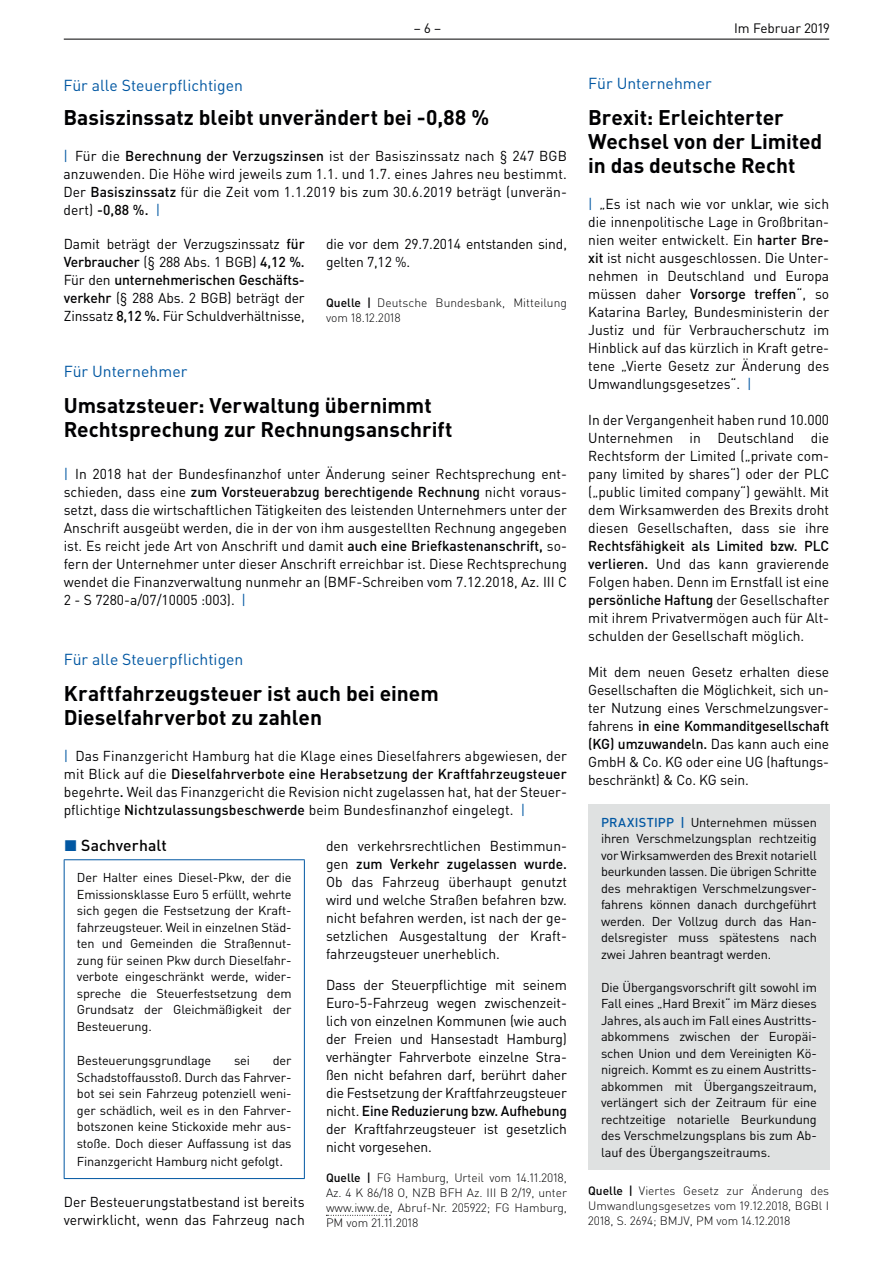
<style>
.page{position:relative;width:893px;height:1263px;background:#fff}
.page>*{position:absolute;margin:0;border:0;box-sizing:border-box;transform-origin:0 0}
.t1{font:700 21px/24px "DIN Pro";color:#000002}
.t2{font:15.75px "DIN Pro";color:#0157a2}
.t3{font:500 15.75px "DIN Pro";letter-spacing:.005em;color:#000002}
.t4{font:14.25px/18px "DIN Pro";color:#000002;text-align:justify}
.t5{font:13.5px "DIN Pro";color:#000002}
.t6{font:12.75px/16.5px "DIN Pro";letter-spacing:-.01em;color:#000002;text-align:justify}
.t7{font:300 12px/15px "DIN Pro";color:#000002;text-align:justify}
.s1{color:#0157a2}
.s2{font-weight:500}
.s3{font-size:14.25px}
.s4{font-weight:500;color:#0157a2}
</style>
<div class="page">
<hr style="left:64px;top:39px;width:765px;height:1px;background:#000002">
<hr style="left:64px;top:859px;width:241px;height:1px;background:#0157a2">
<hr style="left:64px;top:860px;width:1px;height:318px;background:#0157a2">
<hr style="left:304px;top:860px;width:1px;height:318px;background:#0157a2">
<hr style="left:64px;top:1178px;width:241px;height:1px;background:#0157a2">
<svg style="left:326px;top:1215px;width:64px;height:1px"></svg>
<div style="left:588px;top:804px;width:242px;height:366px;background:#dfe1e1"></div>
<p class="t5" style="left:414px;top:19px;width:29px">– 6 –</p>
<p class="t5" style="left:734px;top:19px;width:97px">Im Februar 2019</p>
<p class="t2" style="left:63px;top:74px;width:181px">Für alle Steuerpflichtigen</p>
<h1 class="t1" style="left:63px;top:105px;width:428px">Basiszinssatz bleibt unverändert bei -0,88 %</h1>
<p class="t4" style="left:63px;top:147px;width:505px"><span class="s1">|</span> Für die <span class="s2">Berechnung der Verzugszinsen</span> ist der Basiszinssatz nach § 247 BGB anzuwenden. Die Höhe wird jeweils zum 1.1. und 1.7. eines Jahres neu bestimmt.<br>Der <span class="s2">Basiszinssatz</span> für die Zeit vom 1.1.2019 bis zum 30.6.2019 beträgt (unverän&shy;dert) <span class="s2">-0,88 %.</span> <span class="s1">|</span></p>
<p class="t4" style="left:64px;top:234px;width:242px">Damit beträgt der Verzugszinssatz <span class="s2">für Verbraucher</span> (§ 288 Abs. 1 BGB) <span class="s2">4,12 %.<br></span>Für den <span class="s2">unternehmerischen Geschäfts&shy;verkehr</span> (§ 288 Abs. 2 BGB) beträgt der Zinssatz <span class="s2">8,12 %.</span> Für Schuldverhältnisse,</p>
<p class="t4" style="left:326px;top:234px;width:242px">die vor dem 29.7.2014 entstanden sind, gelten 7,12 %.</p>
<p class="t7" style="left:326px;top:295px;width:242px"><span class="s2">Quelle |</span> Deutsche Bundesbank, Mitteilung vom 18.12.2018</p>
<p class="t2" style="left:64px;top:361px;width:125px">Für Unternehmer</p>
<h1 class="t1" style="left:64px;top:393px;width:390px">Umsatzsteuer: Verwaltung übernimmt<br>Rechtsprechung zur Rechnungsanschrift</h1>
<p class="t4" style="left:64px;top:465px;width:505px"><span class="s1">|</span> In 2018 hat der Bundesfinanzhof unter Änderung seiner Rechtsprechung ent&shy;schieden, dass eine <span class="s2">zum Vorsteuerabzug berechtigende Rechnung</span> nicht voraus&shy;setzt, dass die wirtschaftlichen Tätigkeiten des leistenden Unternehmers unter der Anschrift ausgeübt werden, die in der von ihm ausgestellten Rechnung angegeben ist. Es reicht jede Art von Anschrift und damit <span class="s2">auch eine Briefkastenanschrift,</span> so&shy;fern der Unternehmer unter dieser Anschrift erreichbar ist. Diese Rechtsprechung wendet die Finanzverwaltung nunmehr an (BMF-Schreiben vom 7.12.2018, Az. III C 2 - S 7280-a/07/10005 :003). <span class="s1">|</span></p>
<p class="t2" style="left:64px;top:649px;width:181px">Für alle Steuerpflichtigen</p>
<h1 class="t1" style="left:64px;top:681px;width:377px">Kraftfahrzeugsteuer ist auch bei einem<br>Dieselfahrverbot zu zahlen</h1>
<p class="t4" style="left:64px;top:747px;width:505px"><span class="s1">|</span> Das Finanzgericht Hamburg hat die Klage eines Dieselfahrers abgewiesen, der mit Blick auf die <span class="s2">Dieselfahrverbote eine Herabsetzung der Kraftfahrzeugsteuer </span>begehrte<span class="s2">.</span> Weil das Finanzgericht die Revision nicht zugelassen hat, hat der Steuer&shy;pflichtige <span class="s2">Nichtzulassungsbeschwerde</span> beim Bundesfinanzhof eingelegt. <span class="s1">|</span></p>
<p class="t3" style="left:64px;top:835px;width:104px"><span class="s1">◼</span> Sachverhalt</p>
<p class="t6" style="left:77px;top:869px;width:216px">Der Halter eines Diesel-Pkw, der die Emissionsklasse Euro 5 erfüllt, wehrte sich gegen die Festsetzung der Kraft&shy;fahrzeugsteuer. Weil in einzelnen Städ&shy;ten und Gemeinden die Straßennut&shy;zung für seinen Pkw durch Dieselfahr&shy;verbote eingeschränkt werde, wider&shy;spreche die Steuerfestsetzung dem Grundsatz der Gleichmäßigkeit der Besteuerung.</p>
<p class="t6" style="left:77px;top:1052px;width:136px">Besteuerungsgrundlage</p>
<p class="t6" style="left:234px;top:1052px;width:18px">sei</p>
<p class="t4" style="left:326px;top:836px;width:242px">den verkehrsrechtlichen Bestimmun&shy;gen <span class="s2">zum Verkehr zugelassen wurde.<br></span>Ob das Fahrzeug überhaupt genutzt wird und welche Straßen befahren bzw. nicht befahren werden, ist nach der ge&shy;setzlichen Ausgestaltung der Kraft&shy;fahrzeugsteuer unerheblich.</p>
<p class="t4" style="left:326px;top:975px;width:242px">Dass der Steuerpflichtige mit seinem Euro-5-Fahrzeug wegen zwischenzeit&shy;lich von einzelnen Kommunen (wie auch der Freien und Hansestadt Hamburg) verhängter Fahrverbote einzelne Stra&shy;ßen nicht befahren darf, berührt daher die Festsetzung der Kraftfahrzeugsteuer nicht. <span class="s2">Eine Reduzierung bzw. Aufhebung </span>der Kraftfahrzeugsteuer ist gesetzlich nicht vorgesehen.</p>
<p class="t7" style="left:326px;top:1170px;width:242px"><span class="s2">Quelle |</span> FG Hamburg, Urteil vom 14.11.2018, Az. 4 K 86/18 O, NZB BFH Az. III B 2/19, unter www.iww.de, Abruf-Nr. 205922; FG Hamburg, PM vom 21.11.2018</p>
<p class="t6" style="left:77px;top:1052px;width:216px;text-indent:196px">der Schadstoffausstoß. Durch das Fahrver&shy;bot sei sein Fahrzeug potenziell weni&shy;ger schädlich, weil es in den Fahrver&shy;botszonen keine Stickoxide mehr aus&shy;stoße. Doch dieser Auffassung ist das</p>
<p class="t6" style="left:77px;top:1152px;width:208px">Finanzgericht Hamburg nicht gefolgt<span class="s3">.</span></p>
<p class="t4" style="left:64px;top:1193px;width:242px">Der Besteuerungstatbestand ist bereits verwirklicht, wenn das Fahrzeug nach</p>
<p class="t2" style="left:588px;top:73px;width:125px">Für Unternehmer</p>
<h1 class="t1" style="left:588px;top:105px;width:236px">Brexit: Erleichterter<br>Wechsel von der Limited in das deutsche Recht</h1>
<p class="t4" style="left:588px;top:195px;width:242px"><span class="s1">|</span> „Es ist nach wie vor unklar, wie sich die innenpolitische Lage in Großbritan&shy;nien weiter entwickelt. Ein <span class="s2">harter Bre&shy;xit</span> ist nicht ausgeschlossen. Die Unter&shy;nehmen in Deutschland und Europa müssen daher <span class="s2">Vorsorge treffen</span>“, so Katarina Barley, Bundesministerin der Justiz und für Verbraucherschutz im Hinblick auf das kürzlich in Kraft getre&shy;tene „Vierte Gesetz zur Änderung des Umwandlungsgesetzes“. <span class="s1">|</span></p>
<p class="t4" style="left:588px;top:411px;width:242px">In der Vergangenheit haben rund 10.000<br>Unternehmen in Deutschland die Rechtsform der Limited („private com&shy;pany limited by shares“) oder der PLC („public limited company“) gewählt. Mit dem Wirksamwerden des Brexits droht diesen Gesellschaften, dass sie ihre</p>
<p class="t4" style="left:588px;top:537px;width:242px"><span class="s2">Rechtsfähigkeit als Limited bzw. PLC verlieren.</span> Und das kann gravierende Folgen haben. Denn im Ernstfall ist eine <span class="s2">persönliche Haftung</span> der Gesellschafter mit ihrem Privatvermögen auch für Alt&shy;schulden der Gesellschaft möglich.</p>
<p class="t4" style="left:588px;top:663px;width:242px">Mit dem neuen Gesetz erhalten diese Gesellschaften die Möglichkeit, sich un&shy;ter Nutzung eines Verschmelzungsver&shy;fahrens <span class="s2">in eine Kommanditgesellschaft (KG) umzuwandeln.</span> Das kann auch eine GmbH &amp; Co. KG oder eine UG (haftungs&shy;beschränkt) &amp; Co. KG sein.</p>
<p class="t6" style="left:601px;top:813px;width:217px"><span class="s4">PRAXISTIPP |</span> Unternehmen müssen ihren Verschmelzungsplan rechtzeitig vor Wirksamwerden des Brexit notariell beurkunden lassen. Die übrigen Schritte des mehraktigen Verschmelzungsver&shy;fahrens können danach durchgeführt werden. Der Vollzug durch das Han&shy;delsregister muss spätestens nach zwei Jahren beantragt werden.</p>
<p class="t6" style="left:601px;top:978px;width:217px">Die Übergangsvorschrift gilt sowohl im Fall eines „Hard Brexit“ im März dieses Jahres, als auch im Fall eines Austritts&shy;abkommens zwischen der Europäi&shy;schen Union und dem Vereinigten Kö&shy;nigreich. Kommt es zu einem Austritts&shy;abkommen mit Übergangszeitraum, verlängert sich der Zeitraum für eine rechtzeitige notarielle Beurkundung des Verschmelzungsplans bis zum Ab&shy;lauf des Übergangszeitraums.</p>
<p class="t7" style="left:588px;top:1183px;width:242px"><span class="s2">Quelle |</span> Viertes Gesetz zur Änderung des Umwandlungsgesetzes vom 19.12.2018, BGBl I 2018, S. 2694; BMJV, PM vom 14.12.2018</p>
</div>
